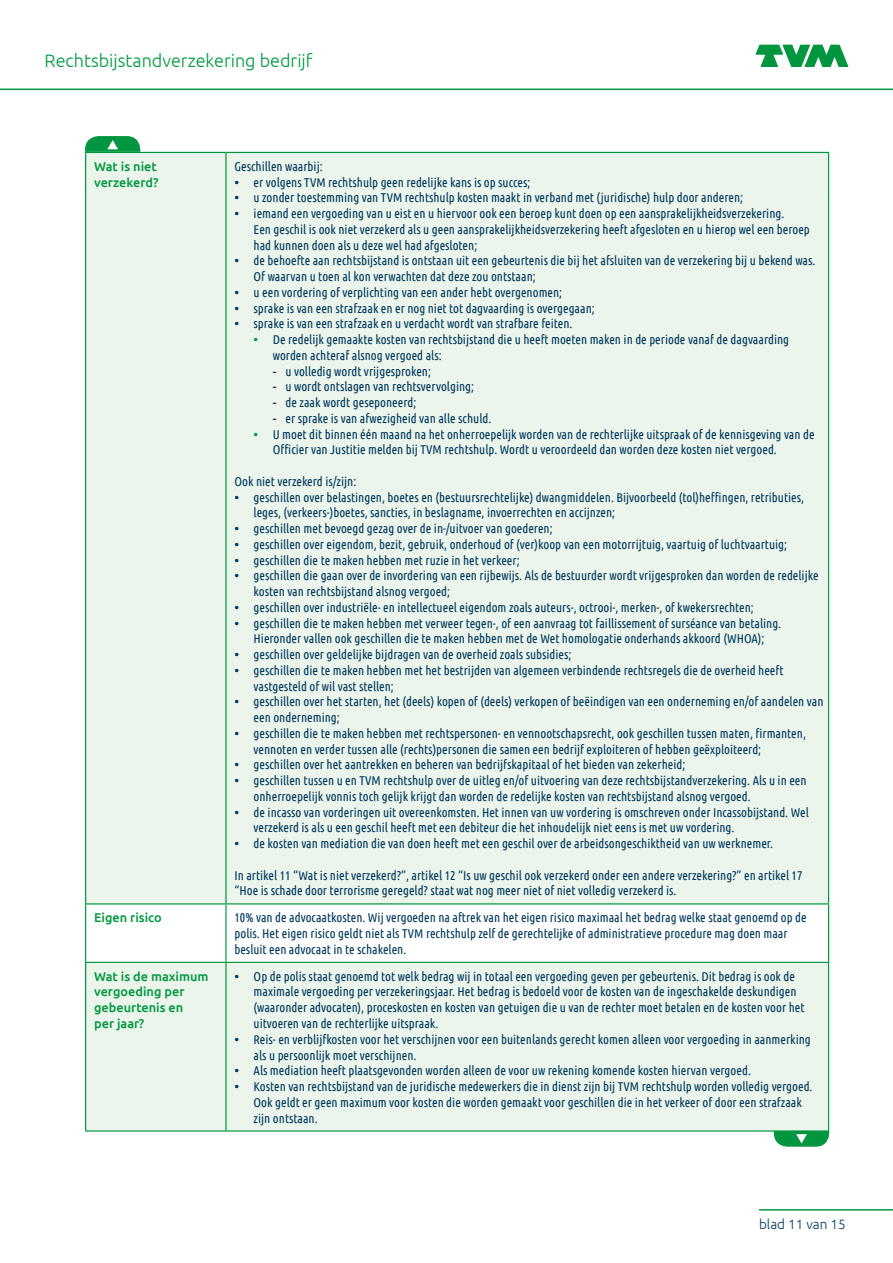
<style>
.page{position:relative;width:893px;height:1263px;background:#fff}
.page>*{position:absolute;margin:0;border:0;box-sizing:border-box;transform-origin:0 0}
.t1{font:300 18px "Ubuntu";color:#00963f}
.t2{font:300 13.5px "Ubuntu";color:#00375b}
.Body_tabel{font:12.75px/15.8px "Ubuntu Condensed";color:#00375b}
.T_Body_vraag{font:500 12.75px/15.8px "Ubuntu";color:#00963f}
.s1{font-family:"Ubuntu";font-weight:500}
.s2{font-family:"Ubuntu";font-weight:500;color:#00963f}
.s3{font-family:"Ubuntu";color:#000}
</style>
<div class="page">
<svg style="left:756px;top:45px;width:92px;height:22px"></svg>
<hr style="left:0;top:89px;width:893px;height:1px;background:#00963f">
<hr style="left:759px;top:1209px;width:134px;height:1px;background:#00963f">
<div style="left:86px;top:153px;width:742px;height:977px;background:#ebf5ec"></div>
<svg style="left:86px;top:904px;width:742px;height:58px"></svg>
<hr style="left:85px;top:152px;width:141px;height:1px;background:#00963f">
<hr style="left:85px;top:153px;width:1px;height:42px;background:#00963f">
<hr style="left:226px;top:152px;width:603px;height:1px;background:#00963f">
<hr style="left:225px;top:153px;width:2px;height:42px;background:#00963f">
<hr style="left:828px;top:153px;width:1px;height:42px;background:#00963f">
<hr style="left:85px;top:195px;width:1px;height:708px;background:#00963f">
<hr style="left:225px;top:195px;width:2px;height:708px;background:#00963f">
<hr style="left:828px;top:195px;width:1px;height:708px;background:#00963f">
<hr style="left:85px;top:903px;width:141px;height:1px;background:#00963f">
<hr style="left:85px;top:904px;width:1px;height:58px;background:#00963f">
<hr style="left:226px;top:903px;width:603px;height:1px;background:#00963f">
<hr style="left:225px;top:904px;width:2px;height:58px;background:#00963f">
<hr style="left:828px;top:904px;width:1px;height:58px;background:#00963f">
<hr style="left:85px;top:962px;width:141px;height:1px;background:#00963f">
<hr style="left:85px;top:963px;width:1px;height:167px;background:#00963f">
<hr style="left:226px;top:962px;width:603px;height:1px;background:#00963f">
<hr style="left:225px;top:963px;width:2px;height:167px;background:#00963f">
<hr style="left:828px;top:963px;width:1px;height:167px;background:#00963f">
<hr style="left:85px;top:1130px;width:141px;height:1px;background:#00963f">
<hr style="left:226px;top:1130px;width:603px;height:1px;background:#00963f">
<svg style="left:85px;top:136px;width:55px;height:16px"></svg>
<svg style="left:774px;top:1131px;width:55px;height:16px"></svg>
<h1 class="t1" style="left:45px;top:50px;width:269px">Rechtsbijstandverzekering bedrijf</h1>
<p class="T_Body_vraag" style="left:94px;top:158px;width:66px">Wat is niet verzekerd?</p>
<p class="Body_tabel" style="left:234px;top:158px;width:90px">Geschillen waarbij:</p>
<p class="Body_tabel" style="left:234px;top:174px;width:298px"><span class="s1">•</span> er volgens TVM rechtshulp geen redelijke kans is op succes;</p>
<p class="Body_tabel" style="left:234px;top:189px;width:510px"><span class="s1">•</span> u zonder toestemming van TVM rechtshulp kosten maakt in verband met (juridische) hulp door anderen;</p>
<p class="Body_tabel" style="left:254px;top:205px;width:558px;text-indent:-19px"><span class="s1">•</span> iemand een vergoeding van u eist en u hiervoor ook een beroep kunt doen op een aansprakelijkheidsverzekering.<br>Een geschil is ook niet verzekerd als u geen aansprakelijkheidsverzekering heeft afgesloten en u hierop wel een beroep had kunnen doen als u deze wel had afgesloten;</p>
<p class="Body_tabel" style="left:254px;top:252px;width:563px;text-indent:-19px"><span class="s1">•</span> de behoefte aan rechtsbijstand is ontstaan uit een gebeurtenis die bij het afsluiten van de verzekering bij u bekend was.<br>Of waarvan u toen al kon verwachten dat deze zou ontstaan;</p>
<p class="Body_tabel" style="left:234px;top:284px;width:329px"><span class="s1">•</span> u een vordering of verplichting van een ander hebt overgenomen;</p>
<p class="Body_tabel" style="left:234px;top:300px;width:362px"><span class="s1">•</span> sprake is van een strafzaak en er nog niet tot dagvaarding is overgegaan;</p>
<p class="Body_tabel" style="left:234px;top:315px;width:339px"><span class="s1">•</span> sprake is van een strafzaak en u verdacht wordt van strafbare feiten.</p>
<p class="Body_tabel" style="left:273px;top:331px;width:518px;text-indent:-19px"><span class="s2">•</span> De redelijk gemaakte kosten van rechtsbijstand die u heeft moeten maken in de periode vanaf de dagvaarding worden achteraf alsnog vergoed als:</p>
<p class="Body_tabel" style="left:273px;top:363px;width:160px"><span class="s3">-</span> u volledig wordt vrijgesproken;</p>
<p class="Body_tabel" style="left:273px;top:378px;width:203px"><span class="s3">-</span> u wordt ontslagen van rechtsvervolging;</p>
<p class="Body_tabel" style="left:273px;top:394px;width:145px"><span class="s3">-</span> de zaak wordt geseponeerd;</p>
<p class="Body_tabel" style="left:273px;top:410px;width:220px"><span class="s3">-</span> er sprake is van afwezigheid van alle schuld.</p>
<p class="Body_tabel" style="left:273px;top:426px;width:543px;text-indent:-19px"><span class="s2">•</span> U moet dit binnen één maand na het onherroepelijk worden van de rechterlijke uitspraak of de kennisgeving van de<br>Officier van Justitie melden bij TVM rechtshulp. Wordt u veroordeeld dan worden deze kosten niet vergoed.</p>
<p class="Body_tabel" style="left:234px;top:473px;width:123px">Ook niet verzekerd is/zijn:</p>
<p class="Body_tabel" style="left:254px;top:489px;width:552px;text-indent:-19px"><span class="s1">•</span> geschillen over belastingen, boetes en (bestuursrechtelijke) dwangmiddelen. Bijvoorbeeld (tol)heffingen, retributies, leges, (verkeers-)boetes, sancties, in beslagname, invoerrechten en accijnzen;</p>
<p class="Body_tabel" style="left:234px;top:520px;width:320px"><span class="s1">•</span> geschillen met bevoegd gezag over de in-/uitvoer van goederen;</p>
<p class="Body_tabel" style="left:234px;top:536px;width:554px"><span class="s1">•</span> geschillen over eigendom, bezit, gebruik, onderhoud of (ver)koop van een motorrijtuig, vaartuig of luchtvaartuig;</p>
<p class="Body_tabel" style="left:234px;top:552px;width:287px"><span class="s1">•</span> geschillen die te maken hebben met ruzie in het verkeer;</p>
<p class="Body_tabel" style="left:254px;top:567px;width:566px;text-indent:-19px"><span class="s1">•</span> geschillen die gaan over de invordering van een rijbewijs. Als de bestuurder wordt vrijgesproken dan worden de redelijke kosten van rechtsbijstand alsnog vergoed;</p>
<p class="Body_tabel" style="left:234px;top:599px;width:521px"><span class="s1">•</span> geschillen over industriële- en intellectueel eigendom zoals auteurs-, octrooi-, merken-, of kwekersrechten;</p>
<p class="Body_tabel" style="left:234px;top:615px;width:548px;text-align:center"><span class="s1">•</span> geschillen die te maken hebben met verweer tegen-, of een aanvraag tot faillissement of surséance van betaling.<br>Hieronder vallen ook geschillen die te maken hebben met de Wet homologatie onderhands akkoord (WHOA);</p>
<p class="Body_tabel" style="left:234px;top:646px;width:338px"><span class="s1">•</span> geschillen over geldelijke bijdragen van de overheid zoals subsidies;</p>
<p class="Body_tabel" style="left:254px;top:662px;width:531px;text-indent:-19px"><span class="s1">•</span> geschillen die te maken hebben met het bestrijden van algemeen verbindende rechtsregels die de overheid heeft vastgesteld of wil vast stellen;</p>
<p class="Body_tabel" style="left:254px;top:693px;width:571px;text-indent:-19px"><span class="s1">•</span> geschillen over het starten, het (deels) kopen of (deels) verkopen of beëindigen van een onderneming en/of aandelen van een onderneming;</p>
<p class="Body_tabel" style="left:254px;top:725px;width:554px;text-indent:-19px"><span class="s1">•</span> geschillen die te maken hebben met rechtspersonen- en vennootschapsrecht, ook geschillen tussen maten, firmanten, vennoten en verder tussen alle (rechts)personen die samen een bedrijf exploiteren of hebben geëxploiteerd;</p>
<p class="Body_tabel" style="left:234px;top:756px;width:452px"><span class="s1">•</span> geschillen over het aantrekken en beheren van bedrijfskapitaal of het bieden van zekerheid;</p>
<p class="Body_tabel" style="left:254px;top:772px;width:554px;text-indent:-19px"><span class="s1">•</span> geschillen tussen u en TVM rechtshulp over de uitleg en/of uitvoering van deze rechtsbijstandverzekering. Als u in een onherroepelijk vonnis toch gelijk krijgt dan worden de redelijke kosten van rechtsbijstand alsnog vergoed.</p>
<p class="Body_tabel" style="left:254px;top:804px;width:557px;text-indent:-19px"><span class="s1">•</span> de incasso van vorderingen uit overeenkomsten. Het innen van uw vordering is omschreven onder Incassobijstand. Wel verzekerd is als u een geschil heeft met een debiteur die het inhoudelijk niet eens is met uw vordering.</p>
<p class="Body_tabel" style="left:234px;top:835px;width:540px"><span class="s1">•</span> de kosten van mediation die van doen heeft met een geschil over de arbeidsongeschiktheid van uw werknemer.</p>
<p class="Body_tabel" style="left:234px;top:867px;width:570px">In artikel 11 “Wat is niet verzekerd?”, artikel 12 “Is uw geschil ook verzekerd onder een andere verzekering?” en artikel 17 “Hoe is schade door terrorisme geregeld? staat wat nog meer niet of niet volledig verzekerd is.</p>
<p class="T_Body_vraag" style="left:94px;top:909px;width:69px">Eigen risico</p>
<p class="Body_tabel" style="left:234px;top:909px;width:574px">10% van de advocaatkosten. Wij vergoeden na aftrek van het eigen risico maximaal het bedrag welke staat genoemd op de polis. Het eigen risico geldt niet als TVM rechtshulp zelf de gerechtelijke of administratieve procedure mag doen maar besluit een advocaat in te schakelen.</p>
<p class="T_Body_vraag" style="left:94px;top:968px;width:116px">Wat is de maximum vergoeding per gebeurtenis en<br>per jaar?</p>
<p class="Body_tabel" style="left:254px;top:968px;width:552px;text-indent:-19px"><span class="s1">•</span> Op de polis staat genoemd tot welk bedrag wij in totaal een vergoeding geven per gebeurtenis. Dit bedrag is ook de maximale vergoeding per verzekeringsjaar. Het bedrag is bedoeld voor de kosten van de ingeschakelde deskundigen (waaronder advocaten), proceskosten en kosten van getuigen die u van de rechter moet betalen en de kosten voor het uitvoeren van de rechterlijke uitspraak.</p>
<p class="Body_tabel" style="left:254px;top:1031px;width:559px;text-indent:-19px"><span class="s1">•</span> Reis- en verblijfkosten voor het verschijnen voor een buitenlands gerecht komen alleen voor vergoeding in aanmerking als u persoonlijk moet verschijnen.</p>
<p class="Body_tabel" style="left:234px;top:1062px;width:518px"><span class="s1">•</span> Als mediation heeft plaatsgevonden worden alleen de voor uw rekening komende kosten hiervan vergoed.</p>
<p class="Body_tabel" style="left:254px;top:1078px;width:560px;text-indent:-19px"><span class="s1">•</span> Kosten van rechtsbijstand van de juridische medewerkers die in dienst zijn bij TVM rechtshulp worden volledig vergoed.<br>Ook geldt er geen maximum voor kosten die worden gemaakt voor geschillen die in het verkeer of door een strafzaak zijn ontstaan.</p>
<p class="t2" style="left:759px;top:1216px;width:88px">blad 11 van 15</p>
</div>
